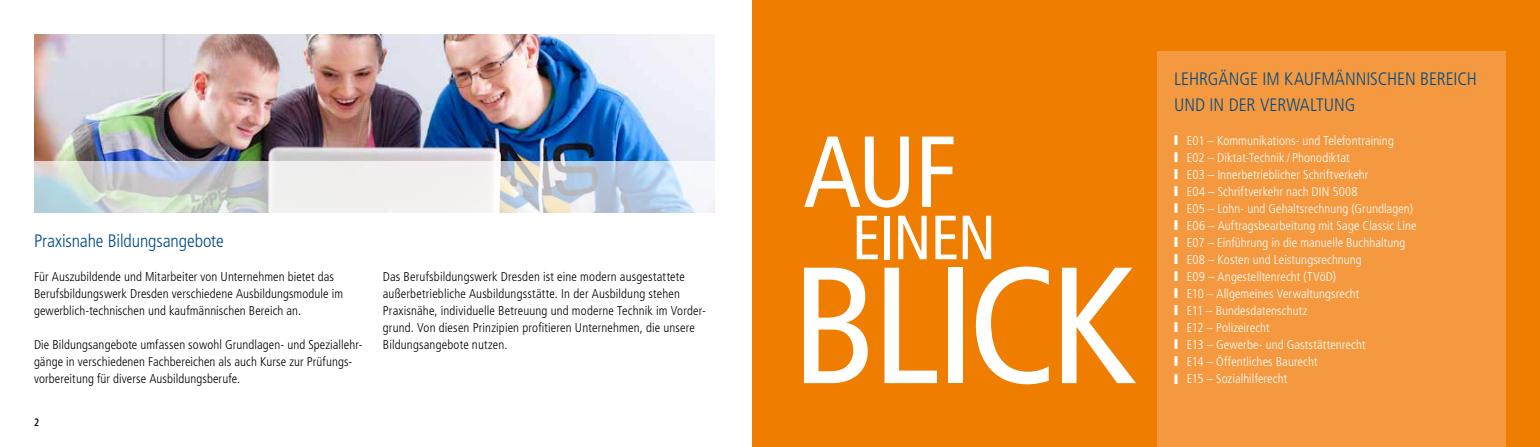
<style>
.page{position:relative;width:1540px;height:447px;background:#fff}
.page>*{position:absolute;margin:0;border:0;box-sizing:border-box;transform-origin:0 0}
.t1{font:condensed 165.15px "Frutiger LT Std";letter-spacing:-.035em;color:#fff}
.t2{font:condensed 100.65px "Frutiger LT Std";color:#fff}
.t3{font:condensed 62.4px "Frutiger LT Std";letter-spacing:-.02em;color:#fff}
.t4{font:300 condensed 18px/25.5px "Frutiger LT Std";letter-spacing:-.005em;color:#004b89}
.t5{font:300 condensed 12.75px/17px "Frutiger LT Std";letter-spacing:.01em;color:#000}
.t6{font:300 condensed 12.75px/17px "Frutiger LT Std";letter-spacing:.005em;color:#fff}
.t7{font:300 condensed 10.5px "Frutiger LT Std";color:#000}
</style>
<div class="page">
<div style="left:753px;top:0;width:786px;height:446px;background:#ef7d00"></div>
<div style="left:1157px;top:51px;width:348px;height:395px;background:#f4993f"></div>
<img style="left:34px;top:34px;width:680px;height:128px">
<svg style="left:34px;top:162px;width:680px;height:51px"></svg>
<h3 class="t4" style="left:34px;top:228px;width:191px">Praxisnahe Bildungsangebote</h3>
<p class="t5" style="left:34px;top:268px;width:310px">Für Auszubildende und Mitarbeiter von Unternehmen bietet das<br>Berufsbildungswerk Dresden verschiedene Ausbildungsmodule im gewerblich-technischen und kaufmännischen Bereich an.</p>
<p class="t5" style="left:34px;top:336px;width:330px">Die Bildungsangebote umfassen sowohl Grundlagen- und Speziallehr&shy;gänge in verschiedenen Fachbereichen als auch Kurse zur Prüfungs&shy;vorbereitung für diverse Ausbildungsberufe.</p>
<p class="t7" style="left:34px;top:416px;width:7px">2</p>
<p class="t5" style="left:383px;top:268px;width:324px">Das Berufsbildungswerk Dresden ist eine modern ausgestattete außerbetriebliche Ausbildungsstätte. In der Ausbildung stehen Praxisnähe, individuelle Betreuung und moderne Technik im Vorder&shy;grund. Von diesen Prinzipien profitieren Unternehmen, die unsere Bildungsangebote nutzen.</p>
<h2 class="t2" style="left:803px;top:113px;width:155px">AUF</h2>
<h3 class="t3" style="left:852px;top:201px;width:145px">EINEN</h3>
<h1 class="t1" style="left:791px;top:229px;width:347px">BLICK</h1>
<h3 class="t4" style="left:1174px;top:66px;width:304px">LEHRGÄNGE IM KAUFMÄNNISCHEN BEREICH<br>UND IN DER VERWALTUNG</h3>
<p class="t6" style="left:1174px;top:132px;width:244px">❙ E01 – Kommunikations- und Telefontraining<br>❙ E02 – Diktat-Technik / Phonodiktat<br>❙ E03 – Innerbetrieblicher Schriftverkehr<br>❙ E04 – Schriftverkehr nach DIN 5008<br>❙ E05 – Lohn- und Gehaltsrechnung (Grundlagen) ❙ E06 – Auftragsbearbeitung mit Sage Classic Line ❙ E07 – Einführung in die manuelle Buchhaltung<br>❙ E08 – Kosten und Leistungsrechnung<br>❙ E09 – Angestelltenrecht (TVöD)<br>❙ E10 – Allgemeines Verwaltungsrecht<br>❙ E11 – Bundesdatenschutz<br>❙ E12 – Polizeirecht<br>❙ E13 – Gewerbe- und Gaststättenrecht<br>❙ E14 – Öffentliches Baurecht</p>
<p class="t6" style="left:1174px;top:370px;width:115px">❙ E15 – Sozialhilferecht</p>
</div>
